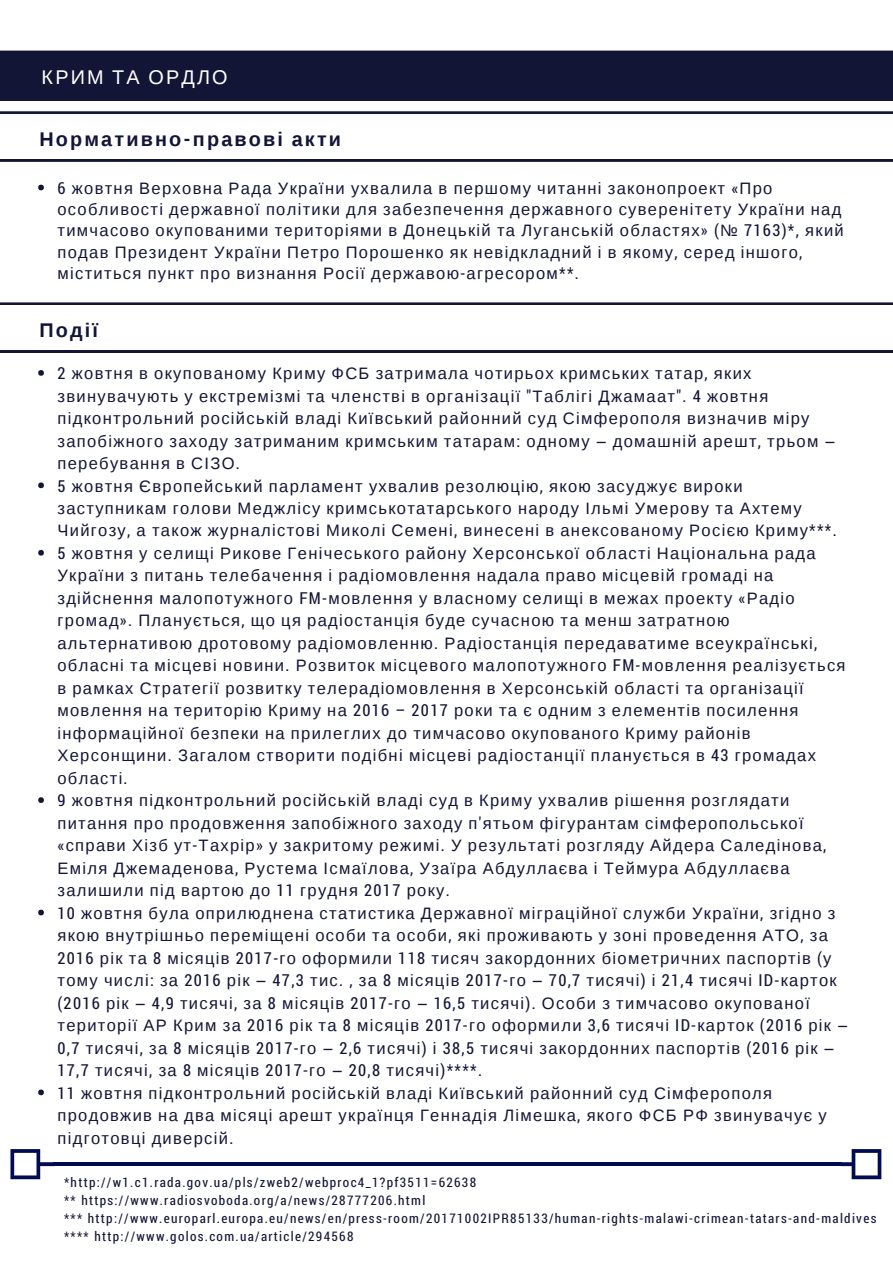
<style>
.page{position:relative;width:893px;height:1263px;background:#fff}
.page>*{position:absolute;margin:0;border:0;box-sizing:border-box;transform-origin:0 0}
.t1{font:700 19.8px "Liberation Sans";letter-spacing:.11em;color:#131537}
.t2{font:19.8px "Liberation Sans";letter-spacing:.11em;color:#fff}
.t3{font:16.5px/22.5px "Liberation Sans";letter-spacing:.08em;color:#131537}
.t4{font:13.2px/18px "Roboto Condensed";letter-spacing:.1em;color:#131537}
.s1{font-family:"Roboto Condensed"}
.s2{font-family:"DejaVu Sans"}
</style>
<div class="page">
<div style="left:0;top:51px;width:892px;height:50px;background:#131537"></div>
<hr style="left:0;top:159px;width:892px;height:3px;background:#131537">
<hr style="left:0;top:111px;width:892px;height:3px;background:#131537">
<svg style="left:38px;top:185px;width:6px;height:5px"></svg>
<hr style="left:0;top:350px;width:892px;height:3px;background:#131537">
<hr style="left:0;top:303px;width:892px;height:2px;background:#131537">
<svg style="left:38px;top:370px;width:6px;height:6px"></svg>
<svg style="left:38px;top:482px;width:6px;height:6px"></svg>
<svg style="left:38px;top:550px;width:6px;height:6px"></svg>
<svg style="left:38px;top:797px;width:6px;height:6px"></svg>
<svg style="left:38px;top:910px;width:6px;height:5px"></svg>
<svg style="left:38px;top:1089px;width:6px;height:6px"></svg>
<hr style="left:53px;top:1162px;width:788px;height:4px;background:#000b52">
<svg style="left:841px;top:1149px;width:40px;height:30px"></svg>
<svg style="left:10px;top:1149px;width:45px;height:30px"></svg>
<p class="t2" style="left:42px;top:66px;width:187px">КРИМ ТА ОРДЛО</p>
<p class="t1" style="left:39px;top:128px;width:303px">Нормативно<span class="s1">-</span>правові акти</p>
<p class="t3" style="left:57px;top:177px;width:787px;line-height:21.3px"><span class="s1">6</span> жовтня Верховна Рада України ухвалила в першому читанні законопроект <span class="s1">«</span>Про особливості державної політики для забезпечення державного суверенітету України над тимчасово окупованими територіями в Донецькій та Луганській областях<span class="s1">» (</span>№ <span class="s1">7163)*,</span> який подав Президент України Петро Порошенко як невідкладний і в якому<span class="s1">,</span> серед іншого<span class="s1">, </span>міститься пункт про визнання Росії державою<span class="s1">-</span>агресором<span class="s1">**.</span></p>
<p class="t1" style="left:39px;top:319px;width:60px">Події</p>
<p class="t3" style="left:57px;top:362px;width:792px"><span class="s1">2</span> жовтня в окупованому Криму ФСБ затримала чотирьох кримських татар<span class="s1">,</span> яких звинувачують у екстремізмі та членстві в організації <span class="s1">"</span>Таблігі Джамаат<span class="s1">". 4</span> жовтня підконтрольний російській владі Київський районний суд Сімферополя визначив міру запобіжного заходу затриманим кримським татарам<span class="s1">:</span> одному <span class="s2">‒</span> домашній арешт<span class="s1">,</span> трьом <span class="s2">‒ </span>перебування в СІЗО<span class="s1">.<br>5</span> жовтня Європейський парламент ухвалив резолюцію<span class="s1">,</span> якою засуджує вироки заступникам голови Меджлісу кримськотатарського народу Ільмі Умерову та Ахтему Чийгозу<span class="s1">,</span> а також журналістові Миколі Семені<span class="s1">,</span> винесені в анексованому Росією Криму<span class="s1">***.<br>5</span> жовтня у селищі Рикове Генічеського району Херсонської області Національна рада України з питань телебачення і радіомовлення надала право місцевій громаді на здійснення малопотужного <span class="s1">FM-</span>мовлення у власному селищі в межах проекту <span class="s1">«</span>Радіо громад<span class="s1">».</span> Планується<span class="s1">,</span> що ця радіостанція буде сучасною та менш затратною альтернативою дротовому радіомовленню<span class="s1">.</span> Радіостанція передаватиме всеукраїнські<span class="s1">, </span>обласні та місцеві новини<span class="s1">.</span> Розвиток місцевого малопотужного <span class="s1">FM-</span>мовлення реалізується в рамках Стратегії розвитку телерадіомовлення в Херсонській області та організації мовлення на територію Криму на <span class="s1">2016 – 2017</span> роки та є одним з елементів посилення інформаційної безпеки на прилеглих до тимчасово окупованого Криму районів Херсонщини<span class="s1">.</span> Загалом створити подібні місцеві радіостанції планується в <span class="s1">43</span> громадах області<span class="s1">.<br>9</span> жовтня підконтрольний російській владі суд в Криму ухвалив рішення розглядати питання про продовження запобіжного заходу п<span class="s1">'</span>ятьом фігурантам сімферопольської <span class="s1">«</span>справи Хізб ут<span class="s1">-</span>Тахрір<span class="s1">»</span> у закритому режимі<span class="s1">.</span> У результаті розгляду Айдера Саледінова<span class="s1">, </span>Еміля Джемаденова<span class="s1">,</span> Рустема Ісмаїлова<span class="s1">,</span> Узаїра Абдуллаєва і Теймура Абдуллаєва залишили під вартою до <span class="s1">11</span> грудня <span class="s1">2017</span> року<span class="s1">.<br>10</span> жовтня була оприлюднена статистика Державної міграційної служби України<span class="s1">,</span> згідно з якою внутрішньо переміщені особи та особи<span class="s1">,</span> які проживають у зоні проведення АТО<span class="s1">,</span> за <span class="s1">2016</span> рік та <span class="s1">8</span> місяців <span class="s1">2017-</span>го оформили <span class="s1">118</span> тисяч закордонних біометричних паспортів <span class="s1">(</span>у тому числі<span class="s1">:</span> за <span class="s1">2016</span> рік <span class="s2">‒</span> <span class="s1">47,3</span> тис<span class="s1">. ,</span> за <span class="s1">8</span> місяців <span class="s1">2017-</span>го <span class="s2">‒</span> <span class="s1">70,7</span> тисячі<span class="s1">)</span> і <span class="s1">21,4</span> тисячі <span class="s1">ID-</span>карток <span class="s1">(2016</span> рік <span class="s2">‒</span> <span class="s1">4,9</span> тисячі<span class="s1">,</span> за <span class="s1">8</span> місяців <span class="s1">2017-</span>го <span class="s2">‒</span> <span class="s1">16,5</span> тисячі<span class="s1">).</span> Особи з тимчасово окупованої території АР Крим за <span class="s1">2016</span> рік та <span class="s1">8</span> місяців <span class="s1">2017-</span>го оформили <span class="s1">3,6</span> тисячі <span class="s1">ID-</span>карток <span class="s1">(2016</span> рік <span class="s2">‒ </span><span class="s1">0,7</span> тисячі<span class="s1">,</span> за <span class="s1">8</span> місяців <span class="s1">2017-</span>го <span class="s2">‒</span> <span class="s1">2,6</span> тисячі<span class="s1">)</span> і <span class="s1">38,5</span> тисячі закордонних паспортів <span class="s1">(2016</span> рік <span class="s2">‒ </span><span class="s1">17,7</span> тисячі<span class="s1">,</span> за <span class="s1">8</span> місяців <span class="s1">2017-</span>го <span class="s2">‒</span> <span class="s1">20,8</span> тисячі<span class="s1">)****.<br>11</span> жовтня підконтрольний російській владі Київський районний суд Сімферополя продовжив на два місяці арешт українця Геннадія Лімешка<span class="s1">,</span> якого ФСБ РФ звинувачує у підготовці диверсій<span class="s1">.</span></p>
<p class="t4" style="left:64px;top:1173px;width:813px">*http://w1.c1.rada.gov.ua/pls/zweb2/webproc4_1?pf3511=62638<br>** https://www.radiosvoboda.org/a/news/28777206.html<br>*** http://www.europarl.europa.eu/news/en/press-room/20171002IPR85133/human-rights-malawi-crimean-tatars-and-maldives **** http://www.golos.com.ua/article/294568</p>
</div>
